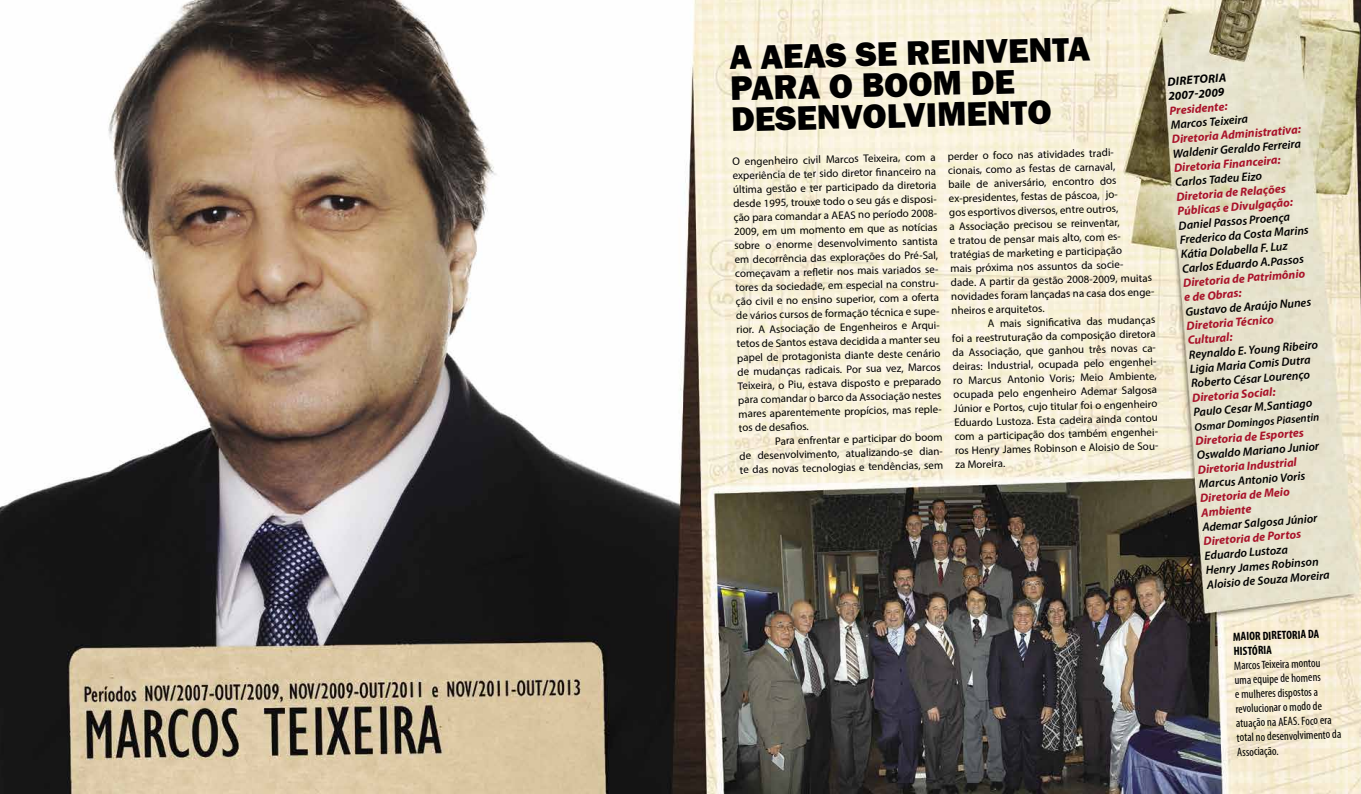
<style>
.page{position:relative;width:1361px;height:794px;background:#fff}
.page>*{position:absolute;margin:0;border:0;box-sizing:border-box;transform-origin:0 0}
.t1{font:800 35px/31.1px "Franklin Gothic";color:#000}
.t2{font:italic 600 12px/14.4px "Myriad Pro";color:#000}
.t3{font:italic 700 12px/14.6px "Myriad Pro";color:#a9132a}
.t4{font:condensed 12px/14.4px "Myriad Pro";color:#000}
.t5{font:700 condensed 12px/14.4px "Myriad Pro";color:#000}
.t6{font:italic 700 12px/14.4px "Myriad Pro";color:#000}
.t7{font:11px/14px "Myriad Pro";color:#000}
.t8{font:italic 600 11px "Myriad Pro";color:#000}
</style>
<div class="page">
<img style="left:0;top:0;width:1361px;height:794px">
<h1 class="t1" style="left:729px;top:41px;width:362px;rotate:-1deg">A AEAS SE REINVENTA<br>PARA O BOOM DE<br>DESENVOLVIMENTO</h1>
<p class="t7" style="left:947px;top:149px;width:208px;rotate:-1deg">perder o foco nas atividades tradi-<br>cionais, como as festas de carnaval,<br>baile de aniversário, encontro dos ex-presidentes, festas de páscoa, jo-<br>gos esportivos diversos, entre outros,<br>a Associação precisou se reinventar,<br>e tratou de pensar mais alto, com es&shy;tratégias de marketing e participação<br>mais próxima nos assuntos da socie-<br>dade. A partir da gestão 2008-2009, muitas novidades foram lançadas na casa dos enge&shy;nheiros e arquitetos.</p>
<p class="t7" style="left:952px;top:316px;width:208px;text-indent:36px;rotate:-1deg">A mais signifi cativa das mudanças foi a reestruturação da composição diretora da Associação, que ganhou três novas ca&shy;deiras: Industrial, ocupada pelo engenhei&shy;ro Marcus Antonio Voris; Meio Ambiente, ocupada pelo engenheiro Ademar Salgosa Júnior e Portos, cujo titular foi o engenheiro Eduardo Lustoza. Esta cadeira ainda contou com a participação dos também engenhei&shy;ros Henry James Robinson e Aloisio de Sou&shy;za Moreira.</p>
<p class="t7" style="left:732px;top:154px;width:209px;rotate:-1deg">O engenheiro civil Marcos Teixeira, com a experiência de ter sido diretor fi nanceiro na última gestão e ter participado da diretoria desde 1995, trouxe todo o seu gás e disposi&shy;ção para comandar a AEAS no período 2008- 2009, em um momento em que as notícias sobre o enorme desenvolvimento santista em decorrência das explorações do Pré-Sal, começavam a refl etir nos mais variados se&shy;tores da sociedade, em especial na constru&shy;ção civil e no ensino superior, com a oferta de vários cursos de formação técnica e supe&shy;rior. A Associação de Engenheiros e Arqui&shy;tetos de Santos estava decidida a manter seu papel de protagonista diante deste cenário de mudanças radicais. Por sua vez, Marcos Teixeira, o Piu, estava disposto e preparado para comandar o barco da Associação nestes mares aparentemente propícios, mas reple&shy;tos de desafi os.</p>
<p class="t7" style="left:739px;top:434px;width:207px;text-indent:36px;rotate:-1deg">Para enfrentar e participar do boom de desenvolvimento, atualizando-se dian&shy;te das novas tecnologias e tendências, sem</p>
<p class="t6" style="left:1167px;top:74px;width:60px;rotate:-4deg">DIRETORIA<br>2007-2009</p>
<p class="t3" style="left:1169px;top:103px;width:60px;rotate:-4deg">Presidente:</p>
<p class="t2" style="left:1170px;top:117px;width:79px;rotate:-4deg">Marcos Teixeira</p>
<p class="t3" style="left:1171px;top:131px;width:131px;rotate:-4deg">Diretoria Administrativa:</p>
<p class="t2" style="left:1172px;top:146px;width:130px;rotate:-4deg">Waldenir Geraldo Ferreira</p>
<p class="t3" style="left:1173px;top:160px;width:108px;rotate:-4deg">Diretoria Financeira:</p>
<p class="t2" style="left:1174px;top:175px;width:89px;rotate:-4deg">Carlos Tadeu Eizo</p>
<p class="t3" style="left:1176px;top:189px;width:117px;line-height:14.3px;rotate:-4deg">Diretoria de Relações<br>Públicas e Divulgação:</p>
<p class="t2" style="left:1178px;top:217px;width:131px;rotate:-4deg">Daniel Passos Proença<br>Frederico da Costa Marins<br>Kátia Dolabella F. Luz<br>Carlos Eduardo A.Passos</p>
<p class="t3" style="left:1182px;top:275px;width:124px;rotate:-4deg">Diretoria de Patrimônio e de Obras:</p>
<p class="t2" style="left:1185px;top:304px;width:128px;rotate:-4deg">Gustavo de Araújo Nunes</p>
<p class="t3" style="left:1186px;top:318px;width:89px;rotate:-4deg">Diretoria Técnico<br>Cultural:</p>
<p class="t2" style="left:1188px;top:347px;width:131px;rotate:-4deg">Reynaldo E. Young Ribeiro<br>Ligia Maria Comis Dutra<br>Roberto César Lourenço</p>
<p class="t3" style="left:1191px;top:390px;width:85px;rotate:-4deg">Diretoria Social:</p>
<p class="t2" style="left:1193px;top:404px;width:121px;rotate:-4deg">Paulo Cesar M.Santiago</p>
<p class="t8" style="left:1194px;top:420px;width:126px;rotate:-5deg">Osmar Domingos Piasentin</p>
<p class="t3" style="left:1195px;top:433px;width:110px;rotate:-4deg">Diretoria de Esportes</p>
<p class="t2" style="left:1196px;top:447px;width:124px;rotate:-4deg">Oswaldo Mariano Junior</p>
<p class="t3" style="left:1197px;top:461px;width:101px;rotate:-4deg">Diretoria Industrial</p>
<p class="t2" style="left:1198px;top:476px;width:108px;rotate:-4deg">Marcus Antonio Voris</p>
<p class="t3" style="left:1199px;top:490px;width:91px;rotate:-4deg">Diretoria de Meio<br>Ambiente</p>
<p class="t2" style="left:1202px;top:519px;width:117px;rotate:-4deg">Ademar Salgosa Júnior</p>
<p class="t3" style="left:1203px;top:533px;width:99px;rotate:-4deg">Diretoria de Portos</p>
<p class="t2" style="left:1204px;top:548px;width:125px;rotate:-4deg">Eduardo Lustoza<br>Henry James Robinson<br>Aloisio de Souza Moreira</p>
<p class="t5" style="left:1233px;top:629px;width:88px;rotate:-2deg">MAIOR DIRETORIA DA<br>HISTÓRIA</p>
<p class="t4" style="left:1234px;top:658px;width:106px;rotate:-2deg">Marcos Teixeira montou uma equipe de homens<br>e mulheres dispostos a revolucionar o modo de atuação na AEAS. Foco era total no desenvolvimento da<br>Associação.</p>
</div>
